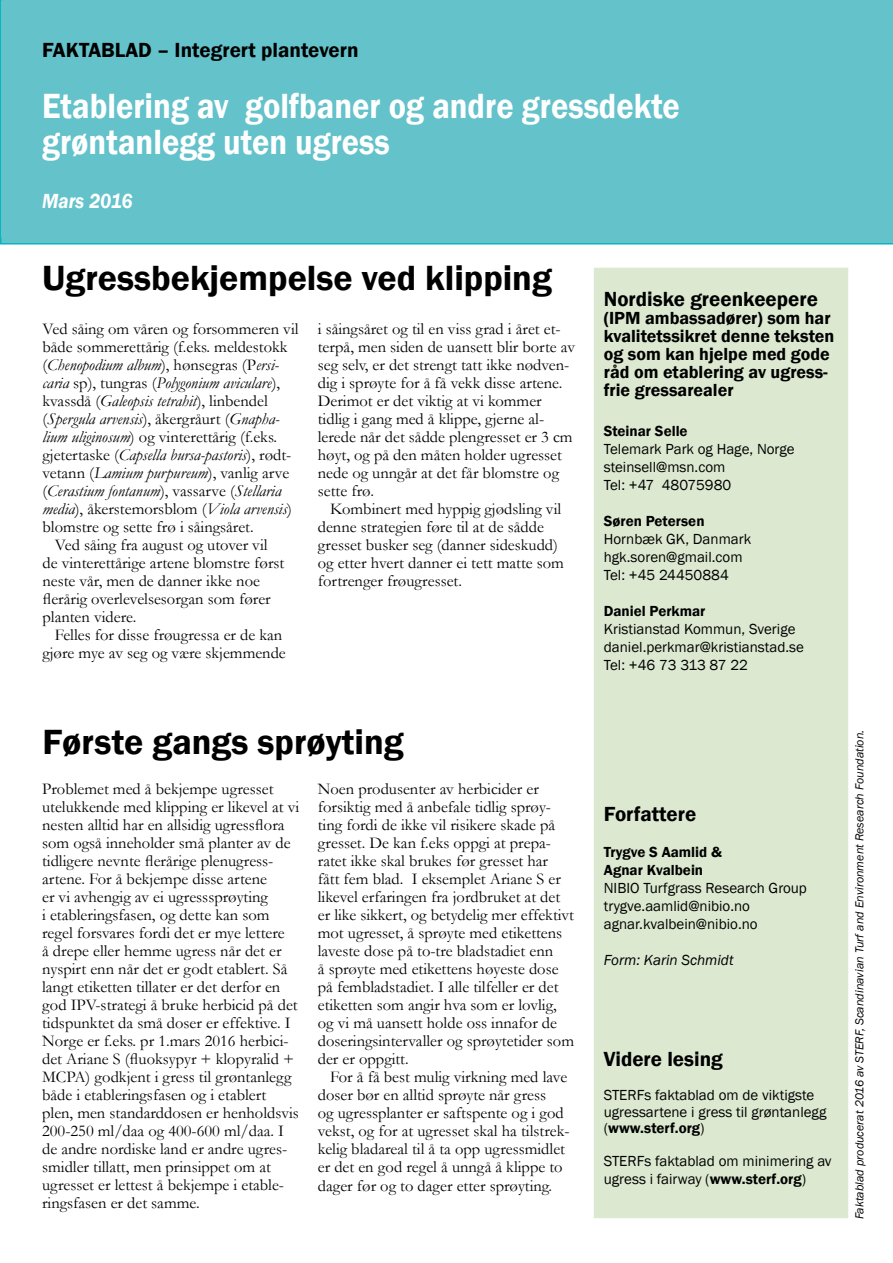
<style>
.page{position:relative;width:893px;height:1263px;background:#fff}
.page>*{position:absolute;margin:0;border:0;box-sizing:border-box;transform-origin:0 0}
.t1{font:600 36px/36px "Franklin Gothic";color:#fff;scale:.9 1}
.t2{font:600 36px "Franklin Gothic";color:#000}
.t3{font:600 21px "Franklin Gothic";color:#000}
.t4{font:italic 600 21px "Franklin Gothic";color:#fff;scale:.9 1}
.t5{font:600 18px/18px "Franklin Gothic";color:#000}
.t6{font:16.5px/18px "Garamond";color:#000}
.t7{font:italic 16.5px "Garamond";color:#000}
.t8{font:15px/18px "Franklin Gothic";color:#000}
.t9{font:600 15px/18px "Franklin Gothic";color:#000}
.t10{font:italic 15px "Franklin Gothic";color:#000}
.t11{font:italic 12px "Franklin Gothic";color:#000}
.s1{font-style:normal}
.s2{font-style:italic}
.s3{font-weight:600}
</style>
<div class="page">
<div style="left:0;top:0;width:893px;height:244px;background:#64c2cb"></div>
<div style="left:1px;top:2px;width:562px;height:235px;background:#64c2cb"></div>
<div style="left:591px;top:265px;width:260px;height:956px;background:#dce9d0;border:3px solid #fff"></div>
<p class="t3" style="left:42px;top:37px;width:318px">Faktablad – Integrert plantevern</p>
<h1 class="t1" style="left:42px;top:89px;width:710px">Etablering av golfbaner og andre gressdekte grøntanlegg uten ugress</h1>
<p class="t4" style="left:42px;top:188px;width:102px">Mars 2016</p>
<h1 class="t2" style="left:42px;top:256px;width:511px">Ugressbekjempelse ved klipping</h1>
<p class="t6" style="left:43px;top:319px;width:258px">Ved såing om våren og forsommeren vil</p>
<p class="t6" style="left:43px;top:337px;width:247px">både sommerettårig (f.eks. meldestokk</p>
<p class="t7" style="left:43px;top:354px;width:238px"><span class="s1">(</span>Chenopodium album<span class="s1">), hønsegras (P</span>ersi-</p>
<p class="t7" style="left:43px;top:372px;width:239px">caria <span class="s1">sp), tungras (</span>Polygonium aviculare<span class="s1">),</span></p>
<p class="t6" style="left:43px;top:391px;width:227px">kvassdå (<span class="s2">Galeopsis tetrahit</span>), linbendel</p>
<p class="t7" style="left:43px;top:408px;width:239px"><span class="s1">(</span>Spergula arvensis<span class="s1">), åkergråurt (</span>Gnapha-</p>
<p class="t6" style="left:43px;top:427px;width:236px"><span class="s2">lium uliginosum</span>) og vinterettårig (f.eks.</p>
<p class="t7" style="left:43px;top:444px;width:250px"><span class="s1">gjetertaske (</span>Capsella bursa-pastoris<span class="s1">), rødt-</span></p>
<p class="t6" style="left:43px;top:463px;width:248px">vetann (<span class="s2">Lamium purpureum</span>), vanlig arve</p>
<p class="t7" style="left:43px;top:480px;width:240px"><span class="s1">(</span>Cerastium fontanum<span class="s1">), vassarve (</span>Stellaria</p>
<p class="t6" style="left:43px;top:499px;width:251px"><span class="s2">media</span>), åkerstemorsblom (<span class="s2">Viola arvensis</span>)</p>
<p class="t6" style="left:42px;top:517px;width:213px">blomstre og sette frø i såingsåret.</p>
<p class="t6" style="left:55px;top:535px;width:214px">Ved såing fra august og utover vil</p>
<p class="t6" style="left:42px;top:553px;width:243px">de vinterettårige artene blomstre først</p>
<p class="t6" style="left:42px;top:571px;width:219px">neste vår, men de danner ikke noe</p>
<p class="t6" style="left:42px;top:589px;width:230px">flerårig overlevelsesorgan som fører</p>
<p class="t6" style="left:42px;top:607px;width:95px">planten videre.</p>
<p class="t6" style="left:55px;top:625px;width:229px">Felles for disse frøugressa er de kan</p>
<p class="t6" style="left:42px;top:643px;width:245px">gjøre mye av seg og være skjemmende</p>
<p class="t6" style="left:318px;top:319px;width:259px">i såingsåret og til en viss grad i året et&shy;terpå, men siden de uansett blir borte av seg selv, er det strengt tatt ikke nødven&shy;dig i sprøyte for å få vekk disse artene.<br>Derimot er det viktig at vi kommer tidlig i gang med å klippe, gjerne al&shy;lerede når det sådde plengresset er 3 cm høyt, og på den måten holder ugresset nede og unngår at det får blomstre og sette frø.</p>
<p class="t6" style="left:318px;top:499px;width:248px;text-indent:12px">Kombinert med hyppig gjødsling vil denne strategien føre til at de sådde gresset busker seg (danner sideskudd) og etter hvert danner ei tett matte som fortrenger frøugresset.</p>
<p class="t3" style="left:604px;top:286px;width:216px">Nordiske greenkeepere</p>
<p class="t5" style="left:604px;top:309px;width:232px">(IPM ambassadører) som har kvalitetssikret denne teksten og som kan hjelpe med gode råd om etablering av ugress&shy;frie gressarealer</p>
<p class="t9" style="left:604px;top:422px;width:85px">Steinar Selle</p>
<p class="t8" style="left:604px;top:440px;width:192px">Telemark Park og Hage, Norge steinsell@msn.com<br>Tel: +47 48075980</p>
<p class="t9" style="left:604px;top:512px;width:102px">Søren Petersen</p>
<p class="t8" style="left:604px;top:530px;width:149px">Hornbæk GK, Danmark hgk.soren@gmail.com<br>Tel: +45 24450884</p>
<p class="t9" style="left:604px;top:602px;width:103px">Daniel Perkmar</p>
<p class="t8" style="left:604px;top:620px;width:202px">Kristianstad Kommun, Sverige daniel.perkmar@kristianstad.se<br>Tel: +46 73 313 87 22</p>
<h1 class="t2" style="left:42px;top:719px;width:363px">Første gangs sprøyting</h1>
<p class="t6" style="left:318px;top:779px;width:258px">Noen produsenter av herbicider er forsiktig med å anbefale tidlig sprøy&shy;ting fordi de ikke vil risikere skade på gresset. De kan f.eks oppgi at prepa&shy;ratet ikke skal brukes før gresset har<br>fått fem blad. I eksemplet Ariane S er likevel erfaringen fra jordbruket at det er like sikkert, og betydelig mer effektivt mot ugresset, å sprøyte med etikettens laveste dose på to-tre bladstadiet enn<br>å sprøyte med etikettens høyeste dose på fembladstadiet. I alle tilfeller er det etiketten som angir hva som er lovlig, og vi må uansett holde oss innafor de doseringsintervaller og sprøytetider som der er oppgitt.</p>
<p class="t6" style="left:318px;top:1067px;width:253px;text-indent:12px">For å få best mulig virkning med lave doser bør en alltid sprøyte når gress<br>og ugressplanter er saftspente og i god vekst, og for at ugresset skal ha tilstrek&shy;kelig bladareal til å ta opp ugressmidlet er det en god regel å unngå å klippe to</p>
<p class="t6" style="left:318px;top:1177px;width:236px">dager før og to dager etter sprøyting.</p>
<p class="t6" style="left:42px;top:779px;width:259px">Problemet med å bekjempe ugresset utelukkende med klipping er likevel at vi nesten alltid har en allsidig ugressflora som også inneholder små planter av de tidligere nevnte flerårige plenugress&shy;artene. For å bekjempe disse artene<br>er vi avhengig av ei ugresssprøyting<br>i etableringsfasen, og dette kan som regel forsvares fordi det er mye lettere<br>å drepe eller hemme ugress når det er nyspirt enn når det er godt etablert. Så langt etiketten tillater er det derfor en god IPV-strategi å bruke herbicid på det tidspunktet da små doser er effektive. I Norge er f.eks. pr 1.mars 2016 herbici&shy;det Ariane S (fluoksypyr + klopyralid + MCPA) godkjent i gress til grøntanlegg både i etableringsfasen og i etablert plen, men standarddosen er henholdsvis 200-250 ml/daa og 400-600 ml/daa. I de andre nordiske land er andre ugres&shy;smidler tillatt, men prinsippet om at ugresset er lettest å bekjempe i etable&shy;ringsfasen er det samme.</p>
<p class="t3" style="left:604px;top:801px;width:94px">Forfattere</p>
<p class="t9" style="left:604px;top:843px;width:120px">Trygve S Aamlid &amp;<br>Agnar Kvalbein</p>
<p class="t8" style="left:604px;top:879px;width:205px">NIBIO Turfgrass Research Group trygve.aamlid@nibio.no agnar.kvalbein@nibio.no</p>
<p class="t10" style="left:604px;top:950px;width:131px">Form: Karin Schmidt</p>
<p class="t3" style="left:604px;top:1046px;width:121px">Videre lesing</p>
<p class="t8" style="left:604px;top:1087px;width:224px;line-height:16.5px">STERFs faktablad om de viktigste ugressartene i gress til grøntanlegg (<span class="s3">www.sterf.org</span>)</p>
<p class="t8" style="left:604px;top:1152px;width:229px">STERFs faktablad om minimering av ugress i fairway (<span class="s3">www.sterf.org</span>)</p>
<p class="t11" style="left:852px;top:1219px;width:491px;rotate:-90deg">Faktablad producerat 2016 av STERF, Scandinavian Turf and Environment Research Foundation.</p>
</div>
